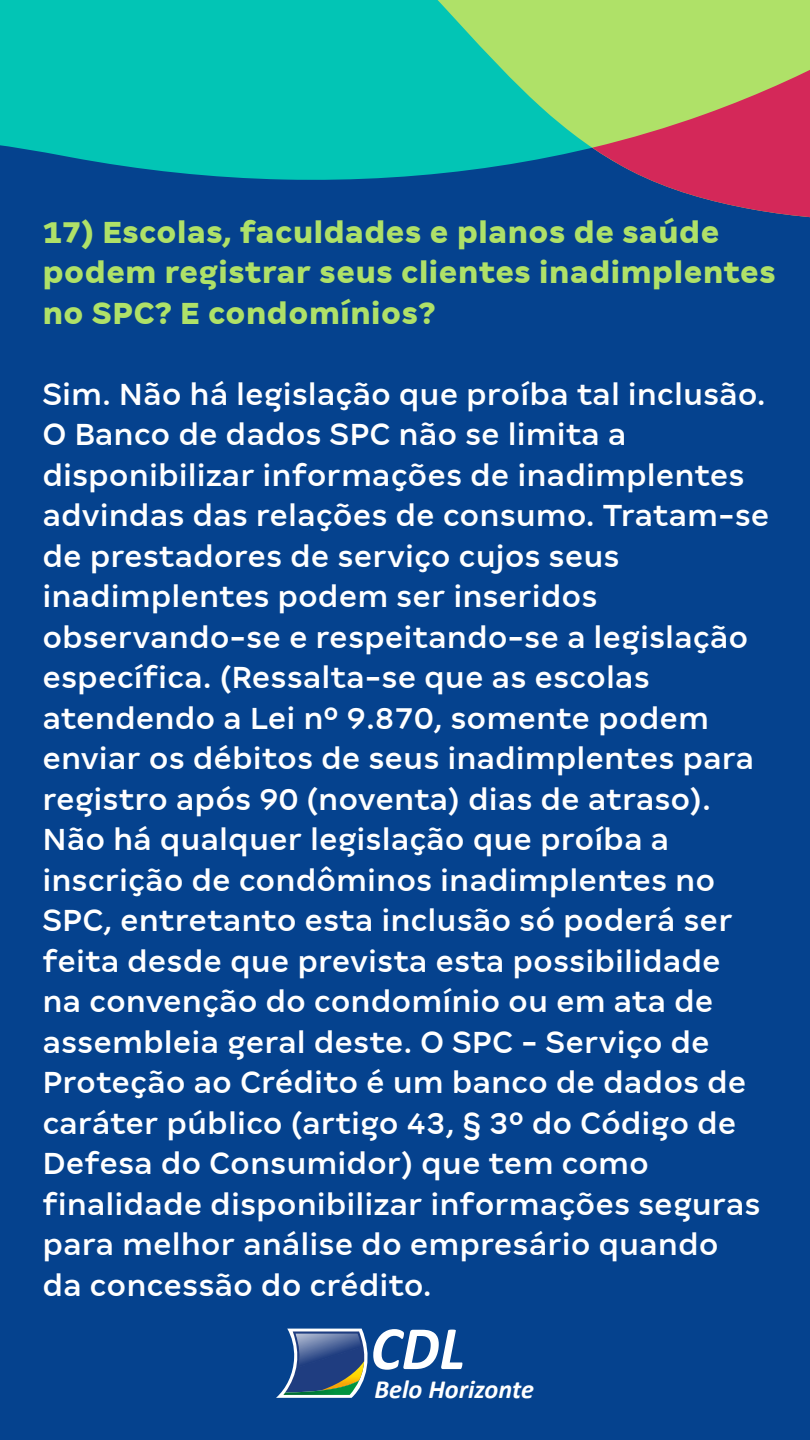
<style>
.page{position:relative;width:810px;height:1440px;background:#05428e}
.page>*{position:absolute;margin:0;border:0;box-sizing:border-box;transform-origin:0 0}
.t1{font:italic 700 62.25px "Calibri";color:#fff;scale:.96 1}
.t2{font:500 33.75px/40.5px "Margem";color:#fff}
.t3{font:800 33.75px/40.5px "Margem";color:#afe168}
.t4{font:italic 700 26.33px "Calibri";color:#fff}
</style>
<div class="page">
<svg style="left:275px;top:0;width:317px;height:225px;background:#20aa9e"></svg>
<svg style="left:592px;top:0;width:218px;height:225px;background:#a38968"></svg>
<svg style="left:276px;top:1329px;width:97px;height:69px;background:#486a92"></svg>
<p class="t3" style="left:42px;top:212px;width:735px">17) Escolas, faculdades e planos de saúde podem registrar seus clientes inadimplentes no SPC? E condomínios?</p>
<p class="t2" style="left:42px;top:374px;width:729px">Sim. Não há legislação que proíba tal inclusão.<br>O Banco de dados SPC não se limita a disponibilizar informações de inadimplentes advindas das relações de consumo. Tratam-se de prestadores de serviço cujos seus inadimplentes podem ser inseridos observando-se e respeitando-se a legislação específica. (Ressalta-se que as escolas atendendo a Lei nº 9.870, somente podem enviar os débitos de seus inadimplentes para registro após 90 (noventa) dias de atraso).<br>Não há qualquer legislação que proíba a inscrição de condôminos inadimplentes no SPC, entretanto esta inclusão só poderá ser feita desde que prevista esta possibilidade<br>na convenção do condomínio ou em ata de assembleia geral deste. O SPC - Serviço de Proteção ao Crédito é um banco de dados de caráter público (artigo 43, § 3º do Código de Defesa do Consumidor) que tem como finalidade disponibilizar informações seguras para melhor análise do empresário quando<br>da concessão do crédito.</p>
<h1 class="t1" style="left:370px;top:1304px;width:100px">CDL</h1>
<p class="t4" style="left:374px;top:1371px;width:161px">Belo Horizonte</p>
</div>
